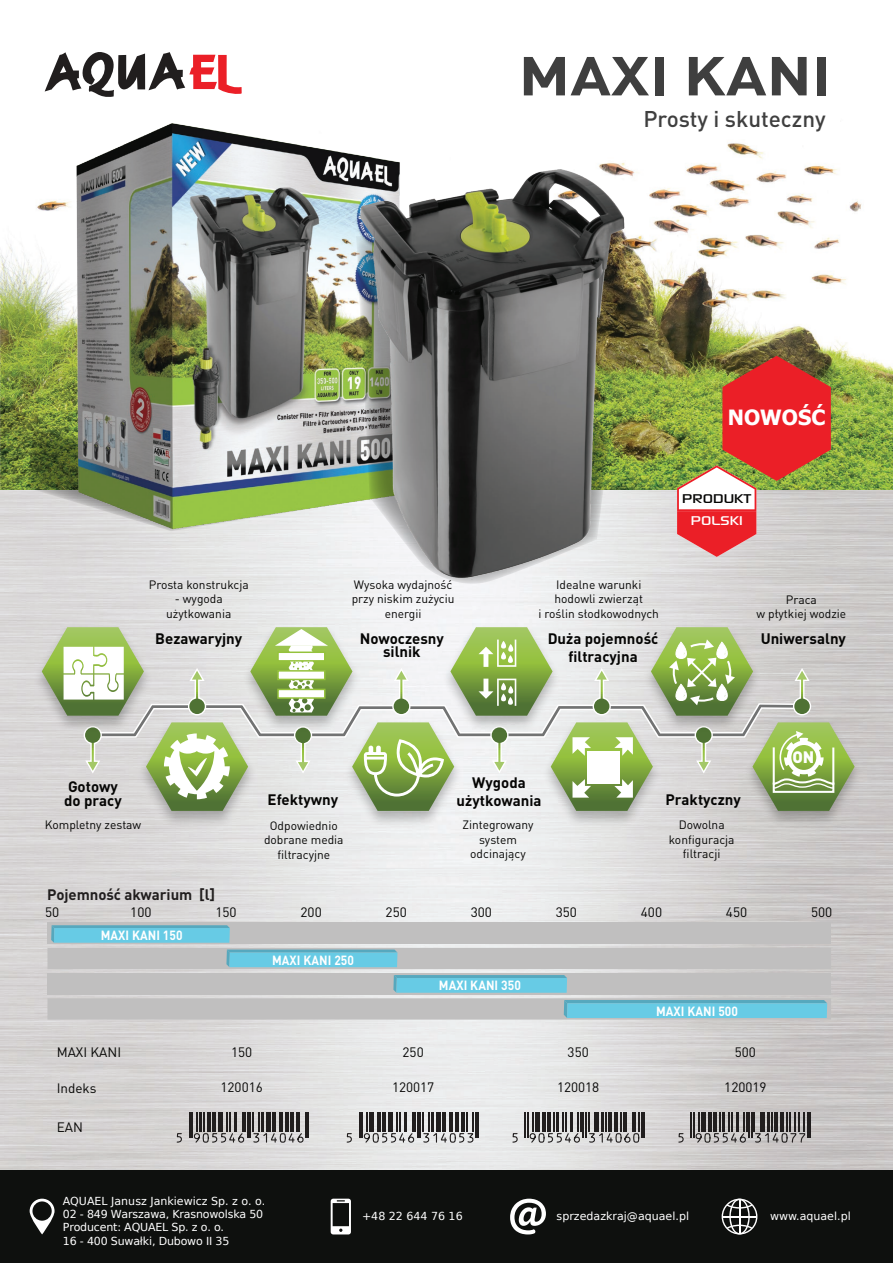
<style>
.page{position:relative;width:893px;height:1263px;background:#fff}
.page>*{position:absolute;margin:0;border:0;box-sizing:border-box;transform-origin:0 0}
.t1{font:700 54px "DIN Pro";color:#3f3f3f;scale:1.18 1}
.t2{font:500 22.5px "DIN Pro";color:#3f3f3f}
.t3{font:700 21px "Tahoma";color:#fff}
.t4{font:18px "Sony Sketch EF";color:#050504}
.t5{font:18px "Sony Sketch EF";color:#fff}
.t6{font:900 16.35px "DIN Pro";color:#fff}
.t7{font:700 15px/13.8px "DIN Pro";color:#050504;text-align:center}
.t8{font:700 15px "DIN Pro";letter-spacing:-.005em;color:#211e1e}
.t9{font:13.5px "DIN Pro";color:#050504}
.t10{font:700 13.2px "DIN Pro";letter-spacing:.005em;color:#fff;scale:.91 1}
.t11{font:12px/14.4px "DIN Pro";color:#050504;text-align:center}
.t12{font:11.1px/13.2px "DejaVu Sans";letter-spacing:-.015em;color:#fff}
</style>
<div class="page">
<img style="left:0;top:91px;width:893px;height:399px">
<svg style="left:45px;top:52px;width:197px;height:47px"></svg>
<img style="left:0;top:490px;width:893px;height:680px">
<div style="left:0;top:1170px;width:893px;height:93px;background:#0e100e"></div>
<svg style="left:30px;top:1199px;width:25px;height:35px"></svg>
<svg style="left:331px;top:1199px;width:20px;height:35px"></svg>
<svg style="left:510px;top:1199px;width:36px;height:35px"></svg>
<svg style="left:722px;top:1199px;width:35px;height:35px"></svg>
<hr style="left:739px;top:1199px;width:1px;height:35px;background:#fff">
<hr style="left:722px;top:1216px;width:35px;height:1px;background:#fff">
<hr style="left:809px;top:1112px;width:2px;height:26px;background:#211e1e">
<svg style="left:678px;top:1132px;width:6px;height:38px"></svg>
<svg style="left:691px;top:1112px;width:117px;height:58px;background:#a19e9e"></svg>
<hr style="left:643px;top:1112px;width:2px;height:26px;background:#211e1e">
<svg style="left:512px;top:1132px;width:6px;height:38px"></svg>
<svg style="left:525px;top:1112px;width:117px;height:58px;background:#afaeae"></svg>
<svg style="left:346px;top:1132px;width:6px;height:38px"></svg>
<svg style="left:359px;top:1112px;width:120px;height:58px;background:#b3b3b3"></svg>
<svg style="left:176px;top:1132px;width:7px;height:38px"></svg>
<svg style="left:189px;top:1112px;width:120px;height:58px;background:#a9a7a8"></svg>
<img style="left:133px;top:826px;width:128px;height:5px">
<img style="left:339px;top:826px;width:128px;height:5px">
<img style="left:538px;top:826px;width:128px;height:5px">
<img style="left:740px;top:716px;width:128px;height:115px">
<svg style="left:27px;top:356px;width:828px;height:470px;background:#c8c6ae"></svg>
<img style="left:65px;top:120px;width:344px;height:425px">
<svg style="left:356px;top:236px;width:255px;height:348px;fill:#eceeef"></svg>
<img style="left:360px;top:169px;width:266px;height:411px">
<div style="left:47px;top:923px;width:784px;height:21px;background:#c0bfbf"></div>
<div style="left:47px;top:973px;width:784px;height:21px;background:#c0bfbf"></div>
<svg style="left:47px;top:975px;width:784px;height:44px"></svg>
<div style="left:396px;top:978px;width:171px;height:15px;background:#67cbe5"></div>
<svg style="left:47px;top:925px;width:784px;height:44px"></svg>
<div style="left:54px;top:928px;width:176px;height:15px;background:#67cbe5"></div>
<h1 class="t1" style="left:519px;top:39px;width:267px">MAXI KANI</h1>
<h2 class="t2" style="left:643px;top:103px;width:184px">Prosty i skuteczny</h2>
<h3 class="t3" style="left:728px;top:402px;width:99px">NOWOŚĆ</h3>
<p class="t11" style="left:149px;top:577px;width:101px">Prosta konstrukcja</p>
<p class="t11" style="left:166px;top:591px;width:67px">- wygoda użytkowania</p>
<p class="t7" style="left:155px;top:631px;width:89px">Bezawaryjny</p>
<p class="t11" style="left:352px;top:577px;width:104px">Wysoka wydajność przy niskim zużyciu energii</p>
<p class="t7" style="left:360px;top:631px;width:86px">Nowoczesny silnik</p>
<p class="t11" style="left:538px;top:577px;width:122px">Idealne warunki hodowli zwierząt<br>i roślin słodkowodnych</p>
<p class="t7" style="left:548px;top:629px;width:112px;line-height:18px">Duża pojemność filtracyjna</p>
<h3 class="t4" style="left:682px;top:489px;width:71px">PRODUKT</h3>
<h3 class="t5" style="left:691px;top:510px;width:54px">POLSKI</h3>
<p class="t11" style="left:757px;top:592px;width:91px">Praca<br>w płytkiej wodzie</p>
<p class="t7" style="left:761px;top:631px;width:87px">Uniwersalny</p>
<p class="t7" style="left:64px;top:779px;width:59px;text-align:left">Gotowy do pracy</p>
<p class="t11" style="left:45px;top:817px;width:98px">Kompletny zestaw</p>
<p class="t7" style="left:268px;top:792px;width:72px">Efektywny</p>
<p class="t11" style="left:264px;top:818px;width:81px">Odpowiednio dobrane media filtracyjne</p>
<p class="t7" style="left:457px;top:773px;width:86px;line-height:18px">Wygoda użytkowania</p>
<p class="t11" style="left:462px;top:817px;width:73px">Zintegrowany system odcinający</p>
<p class="t7" style="left:665px;top:792px;width:77px">Praktyczny</p>
<p class="t11" style="left:669px;top:817px;width:67px">Dowolna konfiguracja filtracji</p>
<h3 class="t6" style="left:792px;top:746px;width:23px">ON</h3>
<p class="t8" style="left:47px;top:884px;width:169px">Pojemność akwarium [l]</p>
<p class="t10" style="left:101px;top:926px;width:92px">MAXI KANI 150</p>
<p class="t9" style="left:45px;top:903px;width:16px">50</p>
<p class="t9" style="left:130px;top:903px;width:23px">100</p>
<p class="t9" style="left:215px;top:903px;width:23px">150</p>
<p class="t9" style="left:300px;top:903px;width:23px">200</p>
<p class="t9" style="left:386px;top:903px;width:23px">250</p>
<p class="t9" style="left:471px;top:903px;width:23px">300</p>
<p class="t9" style="left:556px;top:903px;width:23px">350</p>
<p class="t9" style="left:641px;top:903px;width:23px">400</p>
<p class="t9" style="left:726px;top:903px;width:23px">450</p>
<p class="t9" style="left:811px;top:903px;width:23px">500</p>
<p class="t9" style="left:57px;top:1043px;width:66px">MAXI KANI</p>
<p class="t9" style="left:57px;top:1079px;width:41px">Indeks</p>
<p class="t9" style="left:57px;top:1118px;width:28px">EAN</p>
<p class="t10" style="left:272px;top:951px;width:92px">MAXI KANI 250</p>
<p class="t9" style="left:231px;top:1043px;width:23px">150</p>
<p class="t9" style="left:221px;top:1077px;width:44px">120016</p>
<p class="t10" style="left:439px;top:977px;width:92px">MAXI KANI 350</p>
<p class="t9" style="left:403px;top:1043px;width:23px">250</p>
<p class="t9" style="left:392px;top:1077px;width:44px">120017</p>
<p class="t9" style="left:568px;top:1043px;width:23px">350</p>
<p class="t9" style="left:557px;top:1077px;width:44px">120018</p>
<p class="t10" style="left:656px;top:1002px;width:92px">MAXI KANI 500</p>
<p class="t9" style="left:735px;top:1043px;width:23px">500</p>
<p class="t9" style="left:724px;top:1077px;width:44px">120019</p>
<p class="t12" style="left:63px;top:1194px;width:204px">AQUAEL Janusz Jankiewicz Sp. z o. o.<br>02 - 849 Warszawa, Krasnowolska 50<br>Producent: AQUAEL Sp. z o. o.<br>16 - 400 Suwałki, Dubowo II 35</p>
<p class="t12" style="left:362px;top:1209px;width:102px">+48 22 644 76 16</p>
<p class="t12" style="left:557px;top:1209px;width:134px">sprzedazkraj@aquael.pl</p>
<p class="t12" style="left:770px;top:1209px;width:82px">www.aquael.pl</p>
</div>
